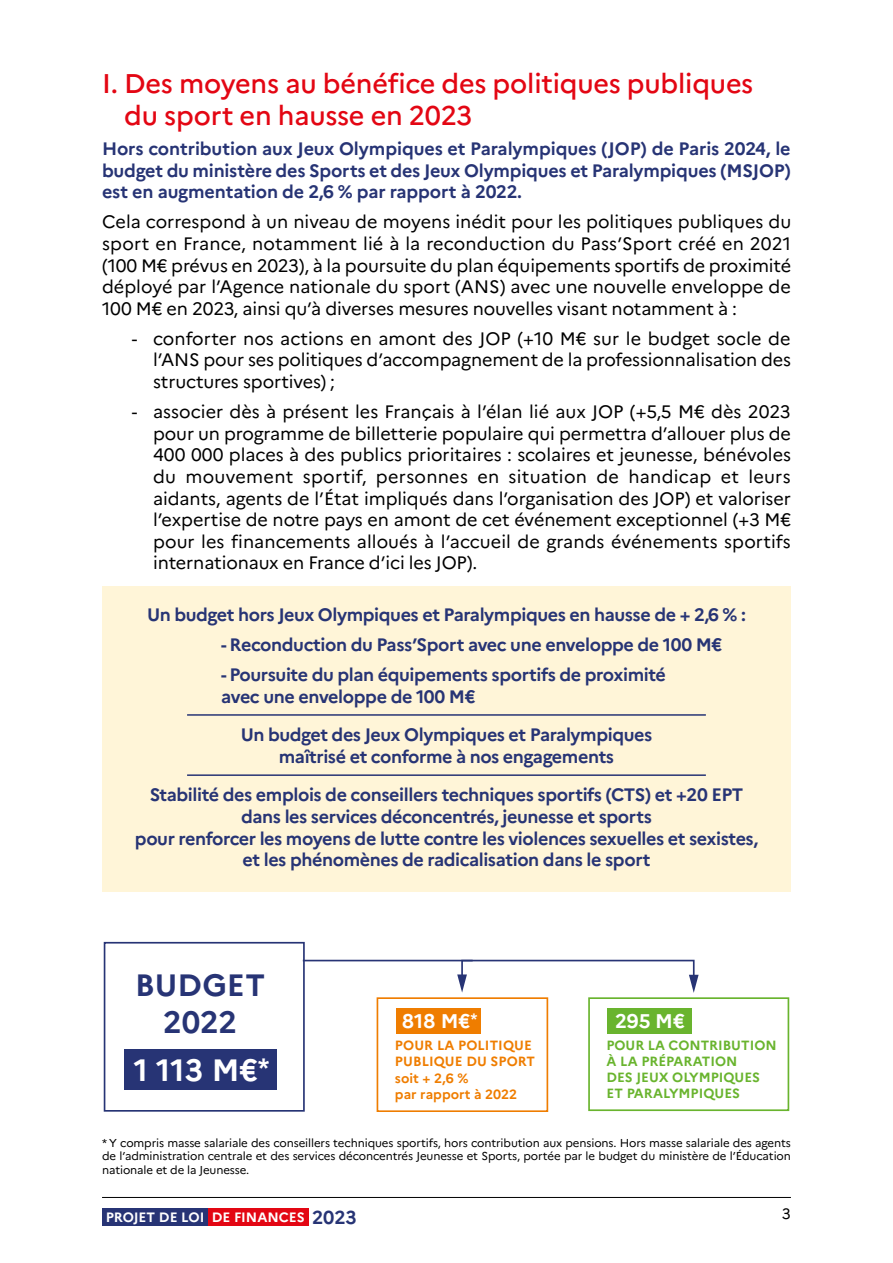
<style>
.page{position:relative;width:893px;height:1263px;background:#fff}
.page>*{position:absolute;margin:0;border:0;box-sizing:border-box;transform-origin:0 0}
.t1{font:700 30.9px/37px "Marianne";color:#273475;text-align:center}
.t2{font:700 30.9px "Marianne";color:#fff}
.Titre_partie{font:500 27px/32.4px "Marianne";letter-spacing:-.01em;color:#e30613}
.t3{font:700 19.8px "Marianne";letter-spacing:.005em;color:#fff}
.Texte{font:18px/21.6px "Marianne";letter-spacing:-.01em;color:#000;text-align:justify}
.Texte-2{font:700 18px/21.6px "Marianne";letter-spacing:-.025em;color:#273475;text-align:center}
.t4{font:15px "Marianne";color:#000}
.t5{font:700 13.5px "Marianne";color:#fff}
.t6{font:700 13.35px/16px "Marianne";color:#69b42e}
.t7{font:700 13.35px/16px "Marianne";letter-spacing:.01em;color:#ef7d00}
.t8{font:11.55px/13.8px "Marianne";letter-spacing:-.01em;color:#000;text-align:justify}
.s1{font-size:18.75px;color:#273475}
</style>
<div class="page">
<hr style="left:102px;top:1197px;width:689px;height:1px;background:#000">
<div style="left:102px;top:1208px;width:106px;height:17px;background:#273475"></div>
<div style="left:208px;top:1208px;width:100px;height:17px;background:#e30613"></div>
<div style="left:102px;top:586px;width:689px;height:60px;background:#fff5d8"></div>
<div style="left:102px;top:646px;width:689px;height:82px;background:#fff5d8"></div>
<div style="left:102px;top:706px;width:689px;height:82px;background:#fff5d8"></div>
<hr style="left:187px;top:714px;width:519px;height:2px;background:#273475">
<div style="left:102px;top:767px;width:689px;height:125px;background:#fff5d8"></div>
<hr style="left:187px;top:774px;width:519px;height:2px;background:#273475">
<div style="left:396px;top:1008px;width:84px;height:25px;background:#ef7d00"></div>
<div style="left:608px;top:1008px;width:84px;height:25px;background:#69b42e"></div>
<div style="left:125px;top:1050px;width:152px;height:40px;background:#273475"></div>
<div style="left:377px;top:997px;width:171px;height:114px;border:2px solid #ef7d00"></div>
<div style="left:104px;top:942px;width:201px;height:169px;border:2px solid #273475"></div>
<div style="left:588px;top:997px;width:201px;height:114px;border:2px solid #69b42e"></div>
<div style="left:461px;top:960px;width:234px;height:19px;border:2px solid #273475"></div>
<svg style="left:689px;top:975px;width:10px;height:18px"></svg>
<svg style="left:457px;top:974px;width:10px;height:18px"></svg>
<hr style="left:303px;top:960px;width:170px;height:1px;background:#273475">
<p class="Titre_partie" style="left:124px;top:67px;width:631px;text-indent:-22px">I. Des moyens au bénéfice des politiques publiques du sport en hausse en 2023</p>
<p class="Texte-2" style="left:102px;top:138px;width:691px;text-align:justify">Hors contribution aux Jeux Olympiques et Paralympiques (JOP) de Paris 2024, le budget du ministère des Sports et des Jeux Olympiques et Paralympiques (MSJOP) est en augmentation de 2,6 % par rapport à 2022.</p>
<p class="Texte" style="left:102px;top:211px;width:691px">Cela correspond à un niveau de moyens inédit pour les politiques publiques du sport en France, notamment lié à la reconduction du Pass’Sport créé en 2021 (100 M€ prévus en 2023), à la poursuite du plan équipements sportifs de proximité déployé par l’Agence nationale du sport (ANS) avec une nouvelle enveloppe de 100 M€ en 2023, ainsi qu’à diverses mesures nouvelles visant notamment à :</p>
<p class="Texte" style="left:153px;top:328px;width:639px;text-indent:-21px">- conforter nos actions en amont des JOP (+10 M€ sur le budget socle de l’ANS pour ses politiques d’accompagnement de la professionnalisation des structures sportives) ;</p>
<p class="Texte" style="left:153px;top:401px;width:640px;text-indent:-21px">- associer dès à présent les Français à l’élan lié aux JOP (+5,5 M€ dès 2023 pour un programme de billetterie populaire qui permettra d’allouer plus de 400 000 places à des publics prioritaires : scolaires et jeunesse, bénévoles du mouvement sportif, personnes en situation de handicap et leurs aidants, agents de l’État impliqués dans l’organisation des JOP) et valoriser l’expertise de notre pays en amont de cet événement exceptionnel (+3 M€ pour les financements alloués à l’accueil de grands événements sportifs internationaux en France d’ici les JOP).</p>
<p class="Texte-2" style="left:147px;top:603px;width:600px">Un budget hors Jeux Olympiques et Paralympiques en hausse de + 2,6 % :</p>
<p class="Texte-2" style="left:221px;top:634px;width:503px">- Reconduction du Pass’Sport avec une enveloppe de 100 M€</p>
<p class="Texte-2" style="left:221px;top:664px;width:446px;text-align:left">- Poursuite du plan équipements sportifs de proximité avec une enveloppe de 100 M€</p>
<p class="Texte-2" style="left:241px;top:724px;width:413px">Un budget des Jeux Olympiques et Paralympiques maîtrisé et conforme à nos engagements</p>
<p class="Texte-2" style="left:135px;top:784px;width:625px">Stabilité des emplois de conseillers techniques sportifs (CTS) et +20 EPT dans les services déconcentrés, jeunesse et sports<br>pour renforcer les moyens de lutte contre les violences sexuelles et sexistes, et les phénomènes de radicalisation dans le sport</p>
<p class="t1" style="left:135px;top:966px;width:131px">BUDGET<br>2022</p>
<p class="t2" style="left:134px;top:1051px;width:137px">1 113 M€<sup>*</sup></p>
<p class="t3" style="left:402px;top:1009px;width:77px">818 M€<sup>*</sup></p>
<p class="t3" style="left:615px;top:1009px;width:71px">295 M€</p>
<p class="t7" style="left:395px;top:1038px;width:141px">POUR LA POLITIQUE<br>PUBLIQUE DU SPORT soit + 2,6 %<br>par rapport à 2022</p>
<p class="t6" style="left:607px;top:1037px;width:172px">POUR LA CONTRIBUTION<br>À LA PRÉPARATION<br>DES JEUX OLYMPIQUES<br>ET PARALYMPIQUES</p>
<p class="t8" style="left:102px;top:1135px;width:690px">* Y compris masse salariale des conseillers techniques sportifs, hors contribution aux pensions. Hors masse salariale des agents de l’administration centrale et des services déconcentrés Jeunesse et Sports, portée par le budget du ministère de l’Éducation nationale et de la Jeunesse.</p>
<p class="t5" style="left:106px;top:1209px;width:253px">PROJET DE LOI DE FINANCES <span class="s1">2023</span></p>
<p class="t4" style="left:782px;top:1205px;width:10px">3</p>
</div>
